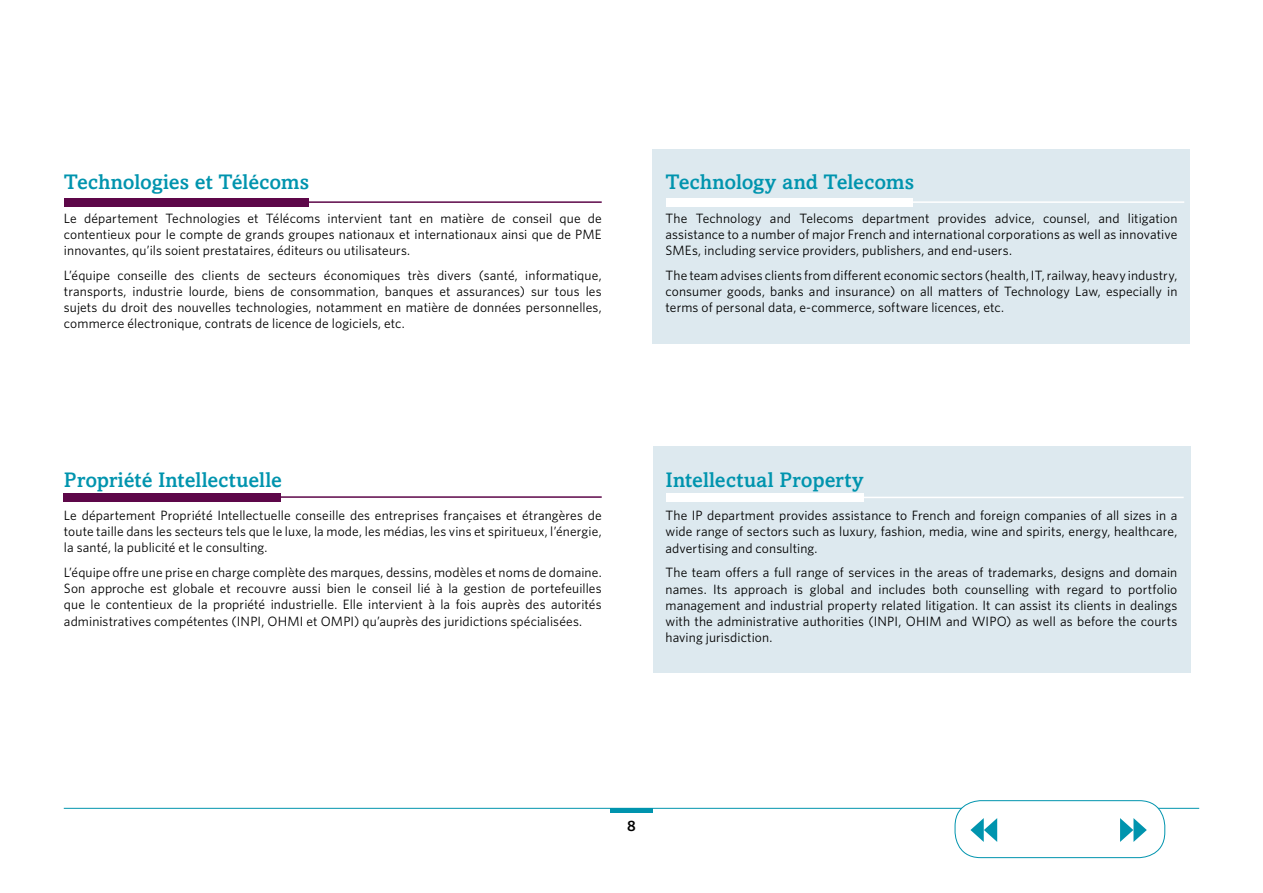
<style>
.page{position:relative;width:1263px;height:893px;background:#fff}
.page>*{position:absolute;margin:0;border:0;box-sizing:border-box;transform-origin:0 0}
.t1{font:500 21px "Amasis MT Pro";color:#0094ae}
.t2{font:600 15px "Whitney";color:#000}
.t3{font:13.5px/16.2px "Whitney";letter-spacing:.005em;color:#000;text-align:justify}
</style>
<div class="page">
<hr style="left:64px;top:808px;width:1135px;height:1px;background:#0094ae">
<hr style="left:610px;top:808px;width:43px;height:4px;background:#0094ae">
<div style="left:955px;top:801px;width:210px;height:57px;background:#fff;border-radius:26px"></div>
<div style="left:955px;top:800px;width:210px;height:58px;border:1px solid #0094ae;border-radius:26px"></div>
<svg style="left:970px;top:818px;width:27px;height:24px"></svg>
<svg style="left:1120px;top:818px;width:27px;height:24px"></svg>
<div style="left:653px;top:149px;width:537px;height:194px;background:#dde9ef"></div>
<div style="left:653px;top:446px;width:538px;height:227px;background:#dde9ef"></div>
<div style="left:64px;top:198px;width:244px;height:9px;background:#5d0749"></div>
<hr style="left:64px;top:201px;width:538px;height:2px;background:#5d0749">
<div style="left:64px;top:493px;width:217px;height:9px;background:#5d0749"></div>
<hr style="left:64px;top:496px;width:538px;height:2px;background:#5d0749">
<div style="left:666px;top:198px;width:247px;height:9px;background:#fff"></div>
<hr style="left:666px;top:201px;width:518px;height:2px;background:#fff">
<div style="left:666px;top:493px;width:197px;height:9px;background:#fff"></div>
<hr style="left:666px;top:497px;width:518px;height:1px;background:#fff">
<h1 class="t1" style="left:64px;top:170px;width:247px">Technologies et Télécoms</h1>
<p class="t3" style="left:64px;top:209px;width:539px">Le département Technologies et Télécoms intervient tant en matière de conseil que de contentieux pour le compte de grands groupes nationaux et internationaux ainsi que de PME innovantes, qu’ils soient prestataires, éditeurs ou utilisateurs.</p>
<p class="t3" style="left:64px;top:267px;width:539px">L’équipe conseille des clients de secteurs économiques très divers (santé, informatique, transports, industrie lourde, biens de consommation, banques et assurances) sur tous les sujets du droit des nouvelles technologies, notamment en matière de données personnelles, commerce électronique, contrats de licence de logiciels, etc.</p>
<h1 class="t1" style="left:64px;top:467px;width:219px">Propriété Intellectuelle</h1>
<p class="t3" style="left:64px;top:507px;width:539px">Le département Propriété Intellectuelle conseille des entreprises françaises et étrangères de toute taille dans les secteurs tels que le luxe, la mode, les médias, les vins et spiritueux, l’énergie, la santé, la publicité et le consulting.</p>
<p class="t3" style="left:64px;top:564px;width:539px">L’équipe offre une prise en charge complète des marques, dessins, modèles et noms de domaine.<br>Son approche est globale et recouvre aussi bien le conseil lié à la gestion de portefeuilles que le contentieux de la propriété industrielle. Elle intervient à la fois auprès des autorités administratives compétentes (INPI, OHMI et OMPI) qu’auprès des juridictions spécialisées.</p>
<h1 class="t1" style="left:665px;top:170px;width:250px">Technology and Telecoms</h1>
<p class="t3" style="left:665px;top:209px;width:513px">The Technology and Telecoms department provides advice, counsel, and litigation assistance to a number of major French and international corporations as well as innovative SMEs, including service providers, publishers, and end-users.</p>
<p class="t3" style="left:665px;top:267px;width:513px">The team advises clients from different economic sectors (health, IT, railway, heavy industry, consumer goods, banks and insurance) on all matters of Technology Law, especially in terms of personal data, e-commerce, software licences, etc.</p>
<h1 class="t1" style="left:665px;top:467px;width:200px">Intellectual Property</h1>
<p class="t3" style="left:665px;top:507px;width:513px">The IP department provides assistance to French and foreign companies of all sizes in a wide range of sectors such as luxury, fashion, media, wine and spirits, energy, healthcare, advertising and consulting.</p>
<p class="t3" style="left:665px;top:564px;width:513px">The team offers a full range of services in the areas of trademarks, designs and domain names. Its approach is global and includes both counselling with regard to portfolio management and industrial property related litigation. It can assist its clients in dealings with the administrative authorities (INPI, OHIM and WIPO) as well as before the courts having jurisdiction.</p>
<p class="t2" style="left:627px;top:816px;width:10px">8</p>
</div>
